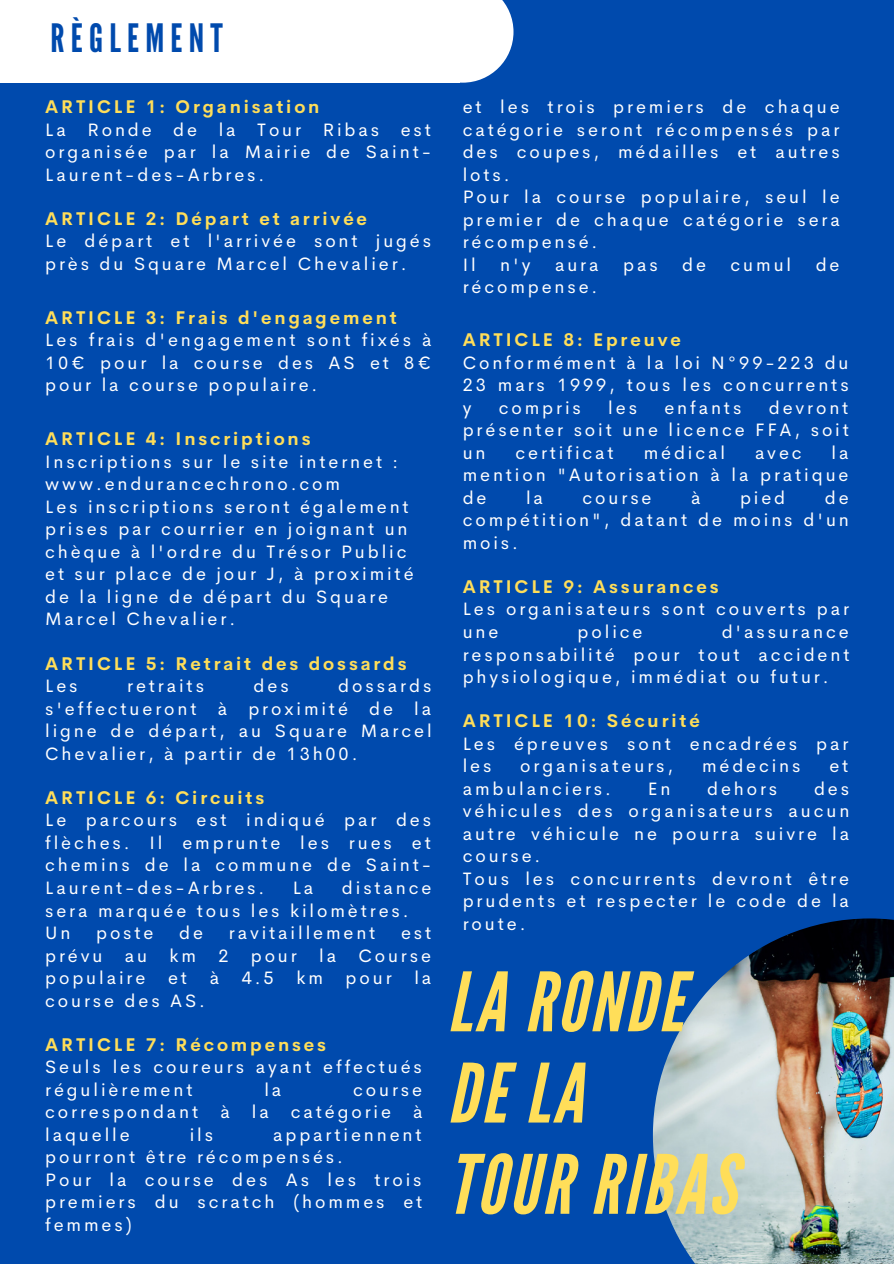
<style>
.page{position:relative;width:894px;height:1264px;background:#fff}
.page>*{position:absolute;margin:0;border:0;box-sizing:border-box;transform-origin:0 0}
.t1{font:italic 81.6px/91.2px "League Gothic";letter-spacing:.04em;color:#ffde59}
.t2{font:39px "League Gothic";letter-spacing:.16em;color:#004aad}
.t3{font:18px/22.5px "Cerebri Sans";letter-spacing:.16em;color:#fff;text-align:justify}
.t4{font:700 18px "Cerebri Sans";letter-spacing:.16em;color:#ffde59}
</style>
<div class="page">
<div style="left:0;top:0;width:893px;height:1263px;background:#004aad"></div>
<div style="left:0;top:0;width:459px;height:83px;background:#fff"></div>
<img style="left:652px;top:918px;width:241px;height:345px">
<svg style="left:459px;top:0;width:54px;height:83px"></svg>
<h2 class="t2" style="left:51px;top:16px;width:174px">RÈGLEMENT</h2>
<p class="t4" style="left:45px;top:95px;width:276px">ARTICLE 1: Organisation</p>
<p class="t3" style="left:45px;top:118px;width:387px">La Ronde de la Tour Ribas est organisée par la Mairie de Saint-Laurent-des-Arbres.</p>
<p class="t4" style="left:45px;top:207px;width:323px">ARTICLE 2: Départ et arrivée</p>
<p class="t3" style="left:45px;top:230px;width:387px">Le départ et l'arrivée sont jugés près du Square Marcel Chevalier.</p>
<p class="t4" style="left:45px;top:306px;width:353px">ARTICLE 3: Frais d'engagement</p>
<p class="t3" style="left:45px;top:329px;width:388px">Les frais d'engagement sont fixés à 10€ pour la course des AS et 8€ pour la course populaire.</p>
<p class="t4" style="left:45px;top:427px;width:267px">ARTICLE 4: Inscriptions</p>
<p class="t3" style="left:45px;top:450px;width:370px;text-align:left">Inscriptions sur le site internet : www.endurancechrono.com<br>Les inscriptions seront également prises par courrier en joignant un chèque à l'ordre du Trésor Public et sur place de jour J, à proximité de la ligne de départ du Square<br>Marcel Chevalier.</p>
<p class="t4" style="left:45px;top:651px;width:363px">ARTICLE 5: Retrait des dossards</p>
<p class="t3" style="left:45px;top:674px;width:34px">Les</p>
<p class="t3" style="left:127px;top:674px;width:78px">retraits</p>
<p class="t3" style="left:253px;top:674px;width:37px">des</p>
<p class="t3" style="left:45px;top:674px;width:388px;text-indent:293px">dossards s'effectueront à proximité de la ligne de départ, au Square Marcel Chevalier, à partir de 13h00.</p>
<p class="t4" style="left:45px;top:785px;width:220px">ARTICLE 6: Circuits</p>
<p class="t3" style="left:45px;top:808px;width:387px">Le parcours est indiqué par des flèches. Il emprunte les rues et chemins de la commune de Saint-Laurent-des-Arbres.</p>
<p class="t3" style="left:45px;top:876px;width:388px;text-align:left;text-indent:296px">distance sera marquée tous les kilomètres.<br>Un</p>
<p class="t3" style="left:293px;top:876px;width:22px">La</p>
<p class="t3" style="left:96px;top:921px;width:59px">poste</p>
<p class="t3" style="left:179px;top:921px;width:25px">de</p>
<p class="t3" style="left:229px;top:921px;width:148px">ravitaillement</p>
<p class="t3" style="left:45px;top:921px;width:387px;text-indent:356px">est prévu au km 2 pour la Course populaire</p>
<p class="t3" style="left:168px;top:966px;width:20px">et</p>
<p class="t3" style="left:210px;top:966px;width:11px">à</p>
<p class="t3" style="left:242px;top:966px;width:33px">4.5</p>
<p class="t3" style="left:296px;top:966px;width:28px">km</p>
<p class="t3" style="left:345px;top:966px;width:48px">pour</p>
<p class="t3" style="left:414px;top:966px;width:18px">la</p>
<p class="t3" style="left:45px;top:989px;width:161px">course des AS.</p>
<p class="t4" style="left:45px;top:1032px;width:282px">ARTICLE 7: Récompenses</p>
<p class="t3" style="left:45px;top:1055px;width:378px">Seuls les coureurs ayant effectués régulièrement</p>
<p class="t3" style="left:264px;top:1078px;width:18px">la</p>
<p class="t3" style="left:45px;top:1078px;width:379px;text-indent:308px">course correspondant à la catégorie à laquelle</p>
<p class="t3" style="left:190px;top:1123px;width:25px">ils</p>
<p class="t3" style="left:45px;top:1123px;width:378px;text-align:left;text-indent:228px">appartiennent pourront être récompensés.<br>Pour la course des As les trois premiers du scratch (hommes et femmes)</p>
<p class="t3" style="left:462px;top:95px;width:378px;text-align:left">et les trois premiers de chaque catégorie seront récompensés par des coupes, médailles et autres lots.<br>Pour la course populaire, seul le premier de chaque catégorie sera récompensé.<br>Il</p>
<p class="t3" style="left:500px;top:253px;width:32px">n'y</p>
<p class="t3" style="left:555px;top:253px;width:45px">aura</p>
<p class="t3" style="left:623px;top:253px;width:36px">pas</p>
<p class="t3" style="left:682px;top:253px;width:25px">de</p>
<p class="t3" style="left:730px;top:253px;width:62px">cumul</p>
<p class="t3" style="left:815px;top:253px;width:25px">de</p>
<p class="t3" style="left:462px;top:276px;width:136px">récompense.</p>
<p class="t4" style="left:462px;top:328px;width:220px">ARTICLE 8: Epreuve</p>
<p class="t3" style="left:462px;top:351px;width:387px">Conformément à la loi N°99-223 du 23 mars 1999, tous les concurrents y</p>
<p class="t3" style="left:462px;top:396px;width:387px;text-indent:306px">devront présenter soit une licence FFA, soit un</p>
<p class="t3" style="left:498px;top:396px;width:84px">compris</p>
<p class="t3" style="left:608px;top:396px;width:30px">les</p>
<p class="t3" style="left:664px;top:396px;width:78px">enfants</p>
<p class="t3" style="left:462px;top:441px;width:387px;text-indent:369px">la mention "Autorisation à la pratique de</p>
<p class="t3" style="left:515px;top:441px;width:100px">certificat</p>
<p class="t3" style="left:643px;top:441px;width:83px">médical</p>
<p class="t3" style="left:754px;top:441px;width:48px">avec</p>
<p class="t3" style="left:462px;top:486px;width:387px;text-indent:362px">de compétition", datant de moins d'un mois.</p>
<p class="t4" style="left:462px;top:575px;width:257px">ARTICLE 9: Assurances</p>
<p class="t3" style="left:462px;top:598px;width:388px">Les organisateurs sont couverts par une</p>
<p class="t3" style="left:526px;top:486px;width:18px">la</p>
<p class="t3" style="left:582px;top:486px;width:70px">course</p>
<p class="t3" style="left:690px;top:486px;width:11px">à</p>
<p class="t3" style="left:739px;top:486px;width:47px">pied</p>
<p class="t3" style="left:462px;top:620px;width:388px;text-indent:259px">d'assurance responsabilité pour tout accident physiologique, immédiat ou futur.</p>
<p class="t4" style="left:462px;top:709px;width:238px">ARTICLE 10: Sécurité</p>
<p class="t3" style="left:462px;top:732px;width:387px">Les épreuves sont encadrées par les</p>
<p class="t3" style="left:577px;top:620px;width:66px">police</p>
<p class="t3" style="left:520px;top:754px;width:154px">organisateurs,</p>
<p class="t3" style="left:701px;top:754px;width:100px">médecins</p>
<p class="t3" style="left:829px;top:754px;width:20px">et</p>
<p class="t3" style="left:462px;top:777px;width:150px">ambulanciers.</p>
<p class="t3" style="left:647px;top:777px;width:24px">En</p>
<p class="t3" style="left:707px;top:777px;width:72px">dehors</p>
<p class="t3" style="left:462px;top:777px;width:388px;text-align:left;text-indent:351px">des véhicules des organisateurs aucun autre véhicule ne pourra suivre la course.<br>Tous les concurrents devront être prudents et respecter le code de la route.</p>
<h1 class="t1" style="left:447px;top:958px;width:290px">LA RONDE<br>DE LA<br>TOUR RIBAS</h1>
</div>
